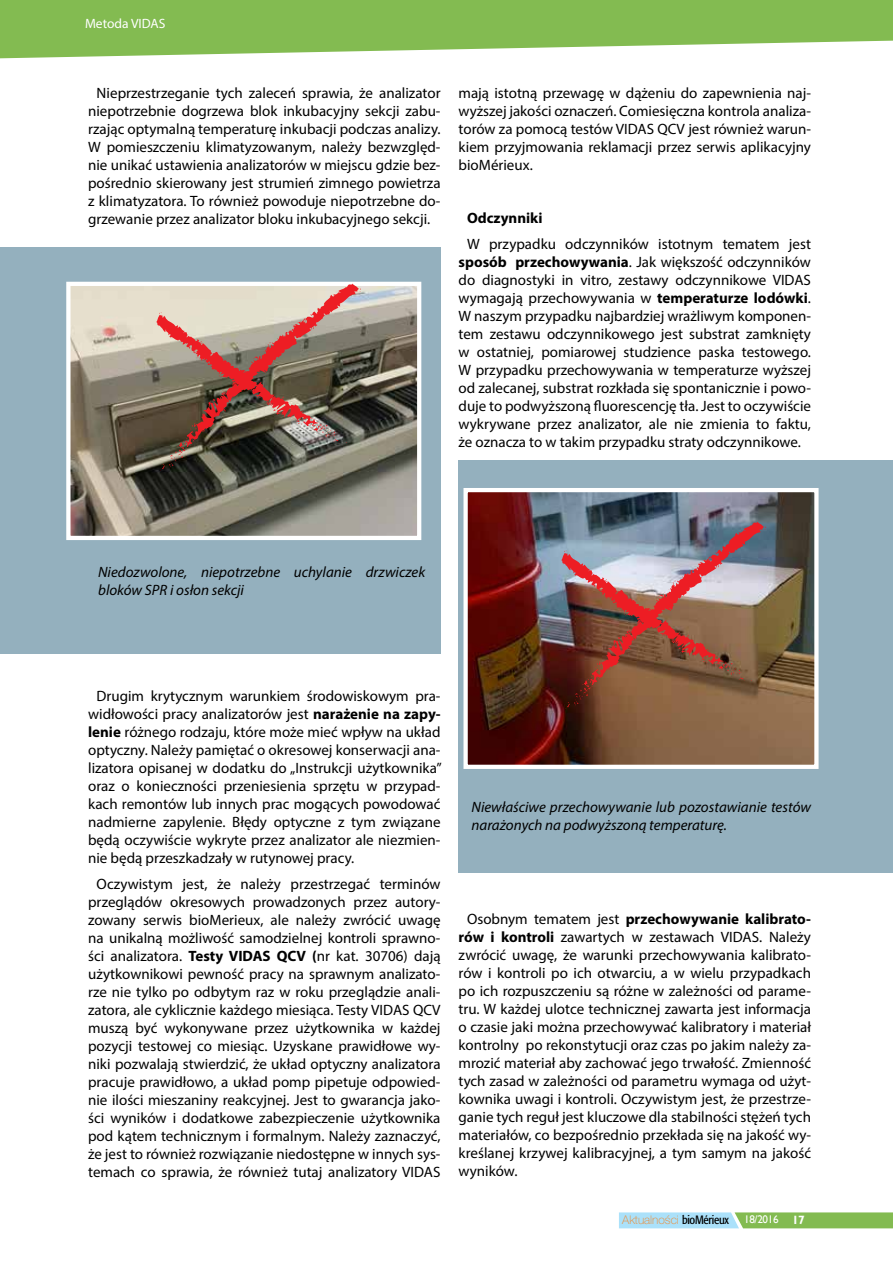
<style>
.page{position:relative;width:893px;height:1263px;background:#fff}
.page>*{position:absolute;margin:0;border:0;box-sizing:border-box;transform-origin:0 0}
.t1{font:15px/18px "Myriad Pro";color:#000;text-align:justify}
.t2{font:italic 15px/18px "Myriad Pro";color:#000}
.t3{font:700 15px "Myriad Pro";color:#000}
.t4{font:13.5px "Myriad Pro";color:#fff}
.t5{font:100 12px "Helvetica Neue LT Pro";color:#f58220}
.t6{font:11.1px "Gill Sans";letter-spacing:-.03em;color:#fff}
.s1{font-weight:700}
.s2{font-family:"Formata";font-weight:400;font-stretch:condensed;color:#000}
.s3{font-weight:700;font-size:12px}
</style>
<div class="page">
<svg style="left:619px;top:1212px;width:274px;height:16px;background:#98cd9d"></svg>
<svg style="left:0;top:0;width:893px;height:59px;fill:#83bb51"></svg>
<div style="left:459px;top:460px;width:434px;height:413px;background:#94b0be"></div>
<img style="left:468px;top:493px;width:346px;height:271px">
<div style="left:463px;top:488px;width:356px;height:281px;border:4px solid #fff"></div>
<div style="left:0;top:247px;width:441px;height:406px;background:#94b0be"></div>
<img style="left:71px;top:287px;width:345px;height:248px">
<div style="left:66px;top:282px;width:355px;height:258px;border:4px solid #fff"></div>
<svg style="left:156px;top:282px;width:205px;height:189px;background:#947a6e"></svg>
<img style="left:561px;top:521px;width:205px;height:188px">
<p class="t4" style="left:85px;top:15px;width:82px">Metoda VIDAS</p>
<p class="t1" style="left:88px;top:83px;width:354px;text-indent:9px">Nieprzestrzeganie tych zaleceń sprawia, że analizator niepotrzebnie dogrzewa blok inkubacyjny sekcji zabu&shy;rzając optymalną temperaturę inkubacji podczas analizy.<br>W pomieszczeniu klimatyzowanym, należy bezwzględ&shy;nie unikać ustawienia analizatorów w miejscu gdzie bez&shy;pośrednio skierowany jest strumień zimnego powietrza z klimatyzatora. To również powoduje niepotrzebne do&shy;grzewanie przez analizator bloku inkubacyjnego sekcji.</p>
<p class="t1" style="left:459px;top:83px;width:354px">mają istotną przewagę w dążeniu do zapewnienia naj&shy;wyższej jakości oznaczeń. Comiesięczna kontrola analiza&shy;torów za pomocą testów VIDAS QCV jest również warun&shy;kiem przyjmowania reklamacji przez serwis aplikacyjny bioMérieux.</p>
<p class="t3" style="left:467px;top:208px;width:77px">Odczynniki</p>
<p class="t1" style="left:459px;top:235px;width:354px;text-indent:9px">W przypadku odczynników istotnym tematem jest <span class="s1">sposób przechowywania</span>. Jak większość odczynników do diagnostyki in vitro, zestawy odczynnikowe VIDAS wymagają przechowywania w <span class="s1">temperaturze lodówki</span>.<br>W naszym przypadku najbardziej wrażliwym komponen&shy;tem zestawu odczynnikowego jest substrat zamknięty w ostatniej, pomiarowej studzience paska testowego.<br>W przypadku przechowywania w temperaturze wyższej od zalecanej, substrat rozkłada się spontanicznie i powo&shy;duje to podwyższoną fluorescencję tła. Jest to oczywiście wykrywane przez analizator, ale nie zmienia to faktu, że oznacza to w takim przypadku straty odczynnikowe.</p>
<p class="t2" style="left:98px;top:562px;width:329px">Niedozwolone, niepotrzebne uchylanie drzwiczek bloków SPR i osłon sekcji</p>
<p class="t1" style="left:88px;top:686px;width:355px;text-indent:9px">Drugim krytycznym warunkiem środowiskowym pra&shy;widłowości pracy analizatorów jest <span class="s1">narażenie na zapy&shy;lenie</span> różnego rodzaju, które może mieć wpływ na układ optyczny. Należy pamiętać o okresowej konserwacji ana&shy;lizatora opisanej w dodatku do „Instrukcji użytkownika” oraz o konieczności przeniesienia sprzętu w przypad&shy;kach remontów lub innych prac mogących powodować nadmierne zapylenie. Błędy optyczne z tym związane będą oczywiście wykryte przez analizator ale niezmien&shy;nie będą przeszkadzały w rutynowej pracy.</p>
<p class="t1" style="left:88px;top:875px;width:354px;text-align:center">Oczywistym jest, że należy przestrzegać terminów przeglądów okresowych prowadzonych przez autory&shy;zowany serwis bioMerieux, ale należy zwrócić uwagę na unikalną możliwość samodzielnej kontroli sprawno&shy;ści analizatora. <span class="s1">Testy VIDAS QCV (</span>nr kat. 30706) dają użytkownikowi pewność pracy na sprawnym analizato&shy;rze nie tylko po odbytym raz w roku przeglądzie anali&shy;zatora, ale cyklicznie każdego miesiąca. Testy VIDAS QCV muszą być wykonywane przez użytkownika w każdej pozycji testowej co miesiąc. Uzyskane prawidłowe wy&shy;niki pozwalają stwierdzić, że układ optyczny analizatora pracuje prawidłowo, a układ pomp pipetuje odpowied&shy;nie ilości mieszaniny reakcyjnej. Jest to gwarancja jako&shy;ści wyników i dodatkowe zabezpieczenie użytkownika pod kątem technicznym i formalnym. Należy zaznaczyć, że jest to również rozwiązanie niedostępne w innych sys&shy;temach co sprawia, że również tutaj analizatory VIDAS</p>
<p class="t2" style="left:472px;top:797px;width:341px">Niewłaściwe przechowywanie lub pozostawianie testów narażonych na podwyższoną temperaturę.</p>
<p class="t1" style="left:459px;top:910px;width:354px;text-indent:8px">Osobnym tematem jest <span class="s1">przechowywanie kalibrato&shy;rów i kontroli</span> zawartych w zestawach VIDAS. Należy zwrócić uwagę, że warunki przechowywania kalibrato&shy;rów i kontroli po ich otwarciu, a w wielu przypadkach po ich rozpuszczeniu są różne w zależności od parame&shy;tru. W każdej ulotce technicznej zawarta jest informacja o czasie jaki można przechowywać kalibratory i materiał kontrolny po rekonstytucji oraz czas po jakim należy za&shy;mrozić materiał aby zachować jego trwałość. Zmienność tych zasad w zależności od parametru wymaga od użyt&shy;kownika uwagi i kontroli. Oczywistym jest, że przestrze&shy;ganie tych reguł jest kluczowe dla stabilności stężeń tych materiałów, co bezpośrednio przekłada się na jakość wy&shy;kreślanej krzywej kalibracyjnej, a tym samym na jakość wyników.</p>
<p class="t5" style="left:622px;top:1213px;width:108px">Aktualności <span class="s2">bioMérieux</span></p>
<p class="t6" style="left:744px;top:1213px;width:62px">18/2016 <span class="s3">17</span></p>
</div>
